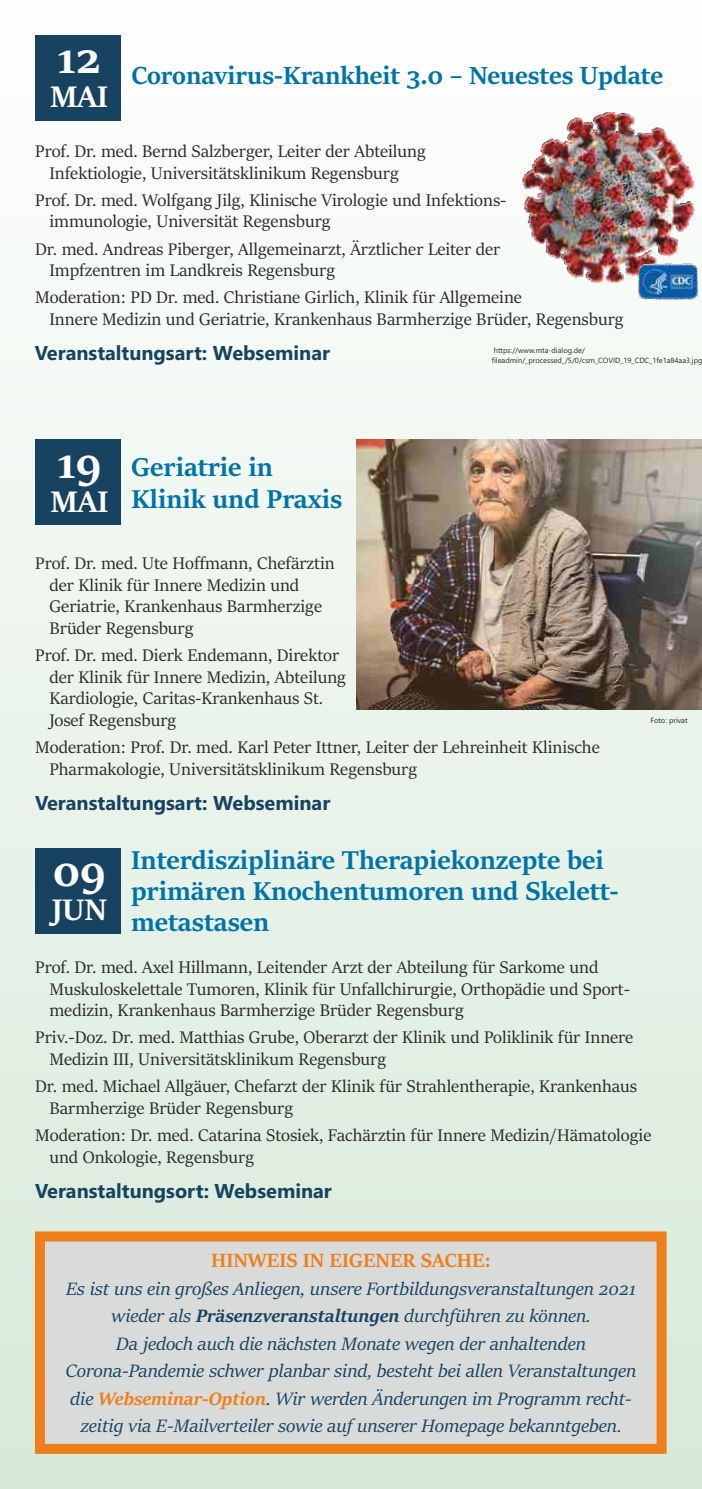
<style>
.page{position:relative;width:702px;height:1489px;background:#fff}
.page>*{position:absolute;margin:0;border:0;box-sizing:border-box;transform-origin:0 0}
.t1{font:700 48.25px "Sitka Display";color:#fefefe}
.t2{font:700 33px "Sitka Display";color:#fefefe}
.t3{font:700 28.75px/31.2px "Sitka Display";color:#0073a8}
.t4{font:700 27.5px "Sitka Display";color:#0073a8}
.t5{font:700 21.25px "Sitka Display";color:#ef7f1a}
.t6{font:italic 20px/27.5px "Sitka Display";color:#174360;text-align:center}
.t7{font:700 20px "Leelawadee UI";color:#174360}
.t8{font:18.75px/21.8px "Sitka Display";color:#2b2a29}
.t9{font:7.5px/10px "Leelawadee UI";color:#2b2a29}
.s1{font-weight:700}
.s2{font-weight:700;color:#ef7f1a}
</style>
<div class="page">
<div style="left:0;top:0;width:702px;height:1488px;background:linear-gradient(to bottom,#fefefe,#d7e9d9)"></div>
<div style="left:35px;top:848px;width:85px;height:85px;background:#174360"></div>
<svg style="left:30px;top:1226px;width:641px;height:232px;background:#dbd0c4"></svg>
<div style="left:35px;top:440px;width:85px;height:85px;background:#174360"></div>
<img style="left:356px;top:440px;width:346px;height:269px">
<div style="left:35px;top:35px;width:85px;height:85px;background:#174360"></div>
<img style="left:517px;top:112px;width:185px;height:170px">
<img style="left:635px;top:261px;width:66px;height:41px">
<h1 class="t1" style="left:57px;top:37px;width:45px">12</h1>
<h2 class="t2" style="left:50px;top:82px;width:59px">MAI</h2>
<h3 class="t4" style="left:132px;top:63px;width:533px">Coronavirus-Krankheit 3.0 – Neuestes Update</h3>
<p class="t8" style="left:49px;top:141px;width:378px;text-indent:-14px">Prof. Dr. med. Bernd Salzberger, Leiter der Abteilung<br>Infektiologie, Universitätsklinikum Regensburg</p>
<p class="t8" style="left:49px;top:190px;width:458px;text-indent:-14px">Prof. Dr. med. Wolfgang Jilg, Klinische Virologie und Infektions&shy;immunologie, Universität Regensburg</p>
<p class="t8" style="left:49px;top:239px;width:452px;text-indent:-14px">Dr. med. Andreas Piberger, Allgemeinarzt, Ärztlicher Leiter der<br>Impfzentren im Landkreis Regensburg</p>
<p class="t8" style="left:49px;top:287px;width:575px;text-indent:-14px">Moderation: PD Dr. med. Christiane Girlich, Klinik für Allgemeine<br>Innere Medizin und Geriatrie, Krankenhaus Barmherzige Brüder, Regensburg</p>
<p class="t7" style="left:35px;top:345px;width:297px">Veranstaltungsart: Webseminar</p>
<h1 class="t1" style="left:57px;top:441px;width:46px">19</h1>
<h2 class="t2" style="left:50px;top:487px;width:59px">MAI</h2>
<h3 class="t3" style="left:131px;top:453px;width:212px">Geriatrie in<br>Klinik und Praxis</h3>
<p class="t9" style="left:491px;top:346px;width:212px">https://www.mta-dialog.de/ fileadmin/_processed_/5/0/csm_COVID_19_CDC_1fe1a84aa3.jpg</p>
<p class="t8" style="left:49px;top:553px;width:287px;text-indent:-14px">Prof. Dr. med. Ute Hoffmann, Chefärztin der Klinik für Innere Medizin und<br>Geriatrie, Krankenhaus Barmherzige<br>Brüder Regensburg</p>
<p class="t8" style="left:49px;top:645px;width:298px;text-indent:-14px">Prof. Dr. med. Dierk Endemann, Direktor der Klinik für Innere Medizin, Abteilung Kardiologie, Caritas-Krankenhaus St.<br>Josef Regensburg</p>
<p class="t8" style="left:49px;top:737px;width:552px;text-indent:-14px">Moderation: Prof. Dr. med. Karl Peter Ittner, Leiter der Lehreinheit Klinische<br>Pharmakologie, Universitätsklinikum Regensburg</p>
<p class="t7" style="left:35px;top:795px;width:297px">Veranstaltungsart: Webseminar</p>
<h1 class="t1" style="left:53px;top:849px;width:54px">09</h1>
<h2 class="t2" style="left:52px;top:895px;width:57px">JUN</h2>
<h3 class="t3" style="left:131px;top:845px;width:489px">Interdisziplinäre Therapiekonzepte bei primären Knochentumoren und Skelett&shy;metastasen</h3>
<p class="t8" style="left:49px;top:957px;width:582px;text-indent:-14px">Prof. Dr. med. Axel Hillmann, Leitender Arzt der Abteilung für Sarkome und<br>Muskuloskelettale Tumoren, Klinik für Unfallchirurgie, Orthopädie und Sport&shy;medizin, Krankenhaus Barmherzige Brüder Regensburg</p>
<p class="t8" style="left:49px;top:1027px;width:585px;text-indent:-14px">Priv.-Doz. Dr. med. Matthias Grube, Oberarzt der Klinik und Poliklinik für Innere<br>Medizin III, Universitätsklinikum Regensburg</p>
<p class="t8" style="left:49px;top:1076px;width:589px;text-indent:-14px">Dr. med. Michael Allgäuer, Chefarzt der Klinik für Strahlentherapie, Krankenhaus<br>Barmherzige Brüder Regensburg</p>
<p class="t9" style="left:650px;top:716px;width:39px">Foto: privat</p>
<p class="t8" style="left:49px;top:1125px;width:603px;text-indent:-14px">Moderation: Dr. med. Catarina Stosiek, Fachärztin für Innere Medizin/Hämatologie und Onkologie, Regensburg</p>
<p class="t7" style="left:35px;top:1183px;width:298px">Veranstaltungsort: Webseminar</p>
<p class="t5" style="left:211px;top:1250px;width:281px">HINWEIS IN EIGENER SACHE:</p>
<p class="t6" style="left:66px;top:1275px;width:571px">Es ist uns ein großes Anliegen, unsere Fortbildungsveranstaltungen 2021 wieder als <span class="s1">Präsenzveranstaltungen</span> durchführen zu können.<br>Da jedoch auch die nächsten Monate wegen der anhaltenden Corona-Pandemie schwer planbar sind, besteht bei allen Veranstaltungen die <span class="s2">Webseminar-Option</span>. Wir werden Änderungen im Programm recht&shy;zeitig via E-Mailverteiler sowie auf unserer Homepage bekanntgeben.</p>
</div>
